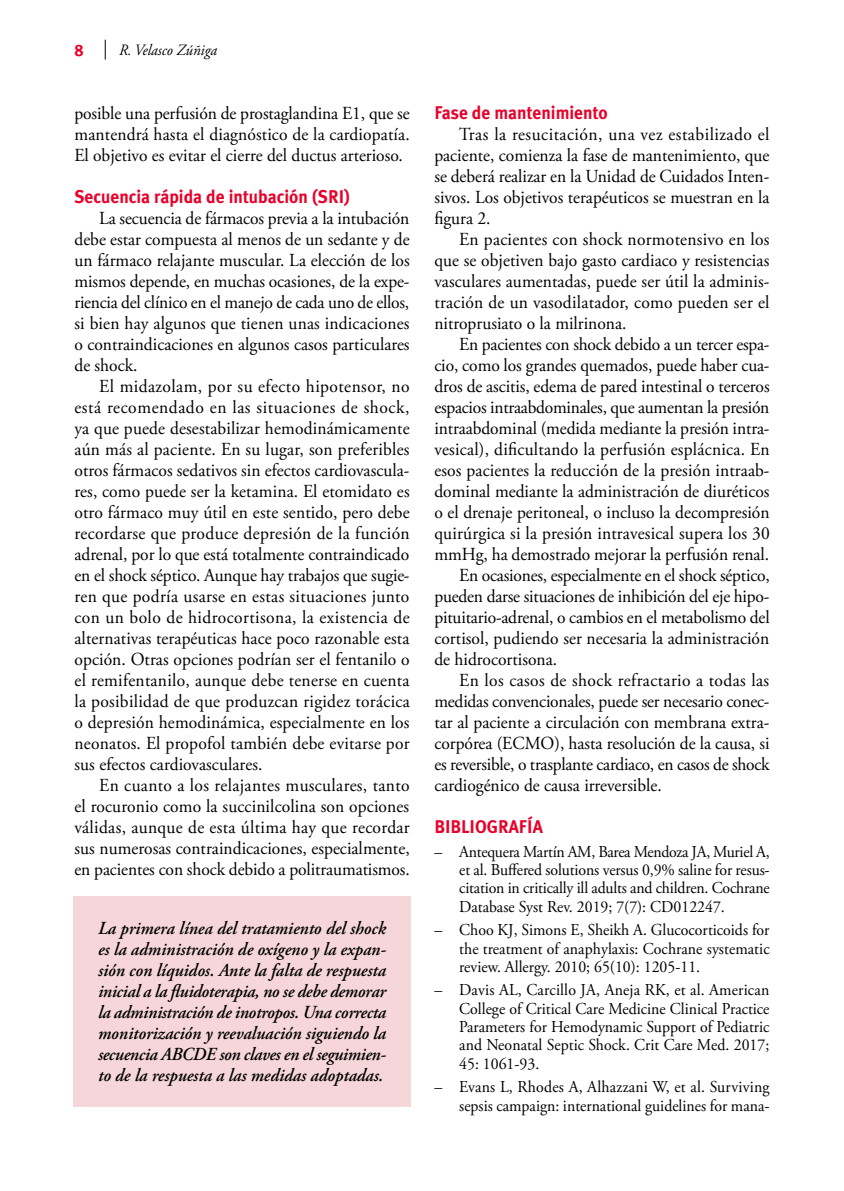
<style>
.page{position:relative;width:844px;height:1191px;background:#fff}
.page>*{position:absolute;margin:0;border:0;box-sizing:border-box;transform-origin:0 0}
.t1{font:18.38px/21px "Adobe Garamond Pro";color:#000;text-align:justify;scale:.95 1}
.t2{font:italic 600 18.38px/21px "Adobe Garamond Pro";color:#000;text-align:justify;scale:.95 1}
.t3{font:700 18.38px "Meta Plus";color:#e8002a;scale:.95 1}
.t4{font:18.38px "Adobe Garamond Pro";letter-spacing:.025em;color:#000;scale:.95 1}
.t5{font:16.62px/18.4px "Adobe Garamond Pro";color:#000;text-align:justify;scale:.95 1}
.t6{font:700 16.62px "Meta Plus";color:#e8002a;scale:.95 1}
.t7{font:italic 15.75px "Adobe Garamond Pro";color:#000;scale:.95 1}
</style>
<div class="page">
<svg style="left:105px;top:40px;width:1px;height:20px"></svg>
<div style="left:73px;top:895px;width:337px;height:211px;background:#f6d6d8"></div>
<p class="t6" style="left:74px;top:40px;width:11px">8</p>
<p class="t7" style="left:119px;top:41px;width:105px">R. Velasco Zúñiga</p>
<p class="t1" style="left:74px;top:103px;width:354px">posible una perfusión de prostaglandina E1, que se mantendrá hasta el diagnóstico de la cardiopatía.<br>El objetivo es evitar el cierre del ductus arterioso.</p>
<p class="t3" style="left:74px;top:186px;width:292px">Secuencia rápida de intubación (SRI)</p>
<p class="t1" style="left:74px;top:208px;width:354px;text-indent:25px">La secuencia de fármacos previa a la intubación debe estar compuesta al menos de un sedante y de un fármaco relajante muscular. La elección de los mismos depende, en muchas ocasiones, de la expe&shy;riencia del clínico en el manejo de cada uno de ellos, si bien hay algunos que tienen unas indicaciones o contraindicaciones en algunos casos particulares de shock.</p>
<p class="t1" style="left:74px;top:376px;width:354px;text-indent:25px">El midazolam, por su efecto hipotensor, no está recomendado en las situaciones de shock, ya que puede desestabilizar hemodinámicamente aún más al paciente. En su lugar, son preferibles otros fármacos sedativos sin efectos cardiovascula&shy;res, como puede ser la ketamina. El etomidato es otro fármaco muy útil en este sentido, pero debe recordarse que produce depresión de la función adrenal, por lo que está totalmente contraindicado en el shock séptico. Aunque hay trabajos que sugie&shy;ren que podría usarse en estas situaciones junto con un bolo de hidrocortisona, la existencia de alternativas terapéuticas hace poco razonable esta opción. Otras opciones podrían ser el fentanilo o el remifentanilo, aunque debe tenerse en cuenta la posibilidad de que produzcan rigidez torácica o depresión hemodinámica, especialmente en los neonatos. El propofol también debe evitarse por sus efectos cardiovasculares.</p>
<p class="t1" style="left:74px;top:775px;width:354px;text-indent:25px">En cuanto a los relajantes musculares, tanto el rocuronio como la succinilcolina son opciones válidas, aunque de esta última hay que recordar sus numerosas contraindicaciones, especialmente, en pacientes con shock debido a politraumatismos.</p>
<p class="t2" style="left:98px;top:918px;width:304px">La primera línea del tratamiento del shock es la administración de oxígeno y la expan&shy;sión con líquidos. Ante la falta de respuesta inicial a la fluidoterapia, no se debe demorar la administración de inotropos. Una correcta monitorización y reevaluación siguiendo la secuencia ABCDE son claves en el seguimien&shy;to de la respuesta a las medidas adoptadas.</p>
<p class="t3" style="left:434px;top:102px;width:184px">Fase de mantenimiento</p>
<p class="t1" style="left:434px;top:124px;width:354px;text-indent:25px">Tras la resucitación, una vez estabilizado el paciente, comienza la fase de mantenimiento, que se deberá realizar en la Unidad de Cuidados Inten&shy;sivos. Los objetivos terapéuticos se muestran en la figura 2.</p>
<p class="t1" style="left:434px;top:229px;width:354px;text-indent:25px">En pacientes con shock normotensivo en los que se objetiven bajo gasto cardiaco y resistencias vasculares aumentadas, puede ser útil la adminis&shy;tración de un vasodilatador, como pueden ser el nitroprusiato o la milrinona.</p>
<p class="t1" style="left:459px;top:334px;width:328px">En pacientes con shock debido a un tercer espa-</p>
<p class="t1" style="left:434px;top:355px;width:354px">cio, como los grandes quemados, puede haber cua-</p>
<p class="t1" style="left:434px;top:376px;width:354px">dros de ascitis, edema de pared intestinal o terceros</p>
<p class="t1" style="left:434px;top:397px;width:354px">espacios intraabdominales, que aumentan la presión</p>
<p class="t1" style="left:434px;top:418px;width:354px">intraabdominal (medida mediante la presión intra-</p>
<p class="t1" style="left:434px;top:439px;width:354px">vesical), dificultando la perfusión esplácnica. En</p>
<p class="t1" style="left:434px;top:460px;width:354px">esos pacientes la reducción de la presión intraab-</p>
<p class="t1" style="left:434px;top:481px;width:354px">dominal mediante la administración de diuréticos</p>
<p class="t1" style="left:434px;top:502px;width:354px">o el drenaje peritoneal, o incluso la decompresión</p>
<p class="t1" style="left:434px;top:523px;width:354px">quirúrgica si la presión intravesical supera los 30</p>
<p class="t1" style="left:434px;top:544px;width:354px">mmHg, ha demostrado mejorar la perfusión renal.</p>
<p class="t1" style="left:459px;top:565px;width:328px">En ocasiones, especialmente en el shock séptico,</p>
<p class="t1" style="left:434px;top:586px;width:354px">pueden darse situaciones de inhibición del eje hipo-</p>
<p class="t1" style="left:434px;top:607px;width:354px">pituitario-adrenal, o cambios en el metabolismo del</p>
<p class="t1" style="left:434px;top:628px;width:354px">cortisol, pudiendo ser necesaria la administración</p>
<p class="t1" style="left:434px;top:649px;width:131px">de hidrocortisona.</p>
<p class="t4" style="left:459px;top:669px;width:328px">En los casos de shock refractario a todas las</p>
<p class="t1" style="left:434px;top:691px;width:354px">medidas convencionales, puede ser necesario conec-</p>
<p class="t1" style="left:434px;top:712px;width:354px">tar al paciente a circulación con membrana extra-</p>
<p class="t1" style="left:434px;top:733px;width:354px">corpórea (ECMO), hasta resolución de la causa, si</p>
<p class="t1" style="left:434px;top:754px;width:354px">es reversible, o trasplante cardiaco, en casos de shock</p>
<p class="t1" style="left:434px;top:775px;width:241px">cardiogénico de causa irreversible.</p>
<p class="t3" style="left:434px;top:816px;width:116px">BIBLIOGRAFÍA</p>
<p class="t5" style="left:459px;top:843px;width:328px;text-indent:-25px">– Antequera Martín AM, Barea Mendoza JA, Muriel A, et al. Buffered solutions versus 0,9% saline for resus&shy;citation in critically ill adults and children. Cochrane Database Syst Rev. 2019; 7(7): CD012247.</p>
<p class="t5" style="left:459px;top:921px;width:328px;text-indent:-25px">– Choo KJ, Simons E, Sheikh A. Glucocorticoids for the treatment of anaphylaxis: Cochrane systematic review. Allergy. 2010; 65(10): 1205-11.</p>
<p class="t5" style="left:459px;top:981px;width:328px;text-indent:-25px">– Davis AL, Carcillo JA, Aneja RK, et al. American College of Critical Care Medicine Clinical Practice Parameters for Hemodynamic Support of Pediatric and Neonatal Septic Shock. Crit Care Med. 2017; 45: 1061-93.</p>
<p class="t5" style="left:434px;top:1078px;width:354px;text-align:right">– Evans L, Rhodes A, Alhazzani W, et al. Surviving sepsis campaign: international guidelines for mana-</p>
</div>
